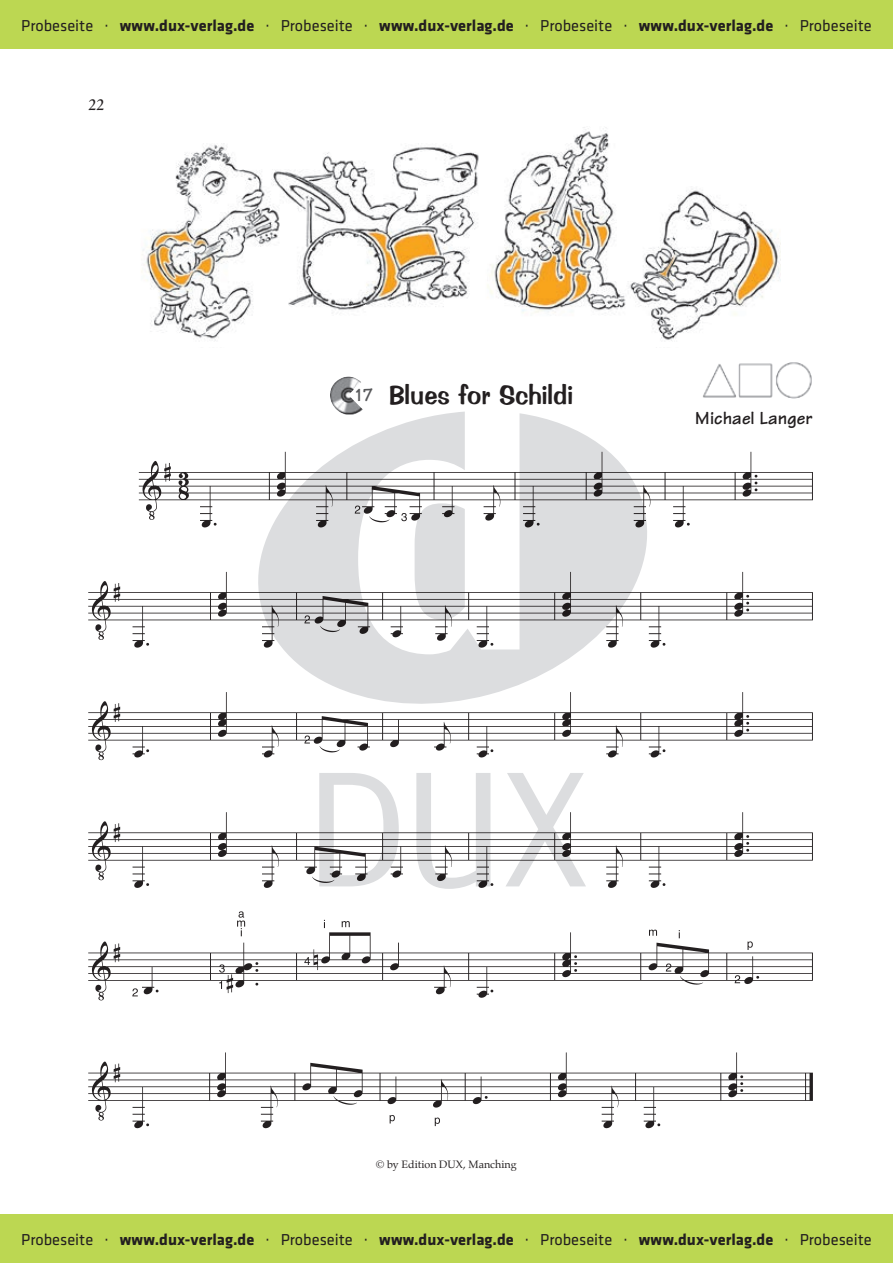
<style>
.page{position:relative;width:893px;height:1263px;background:#fff}
.page>*{position:absolute;margin:0;border:0;box-sizing:border-box;transform-origin:0 0}
.t1{font:26.85px "Impress BT";color:#231f20}
.t2{font:700 18.75px "Tekton";color:#231f20}
.t3{font:700 16.35px "Klavika";color:#231f20}
.t4{font:16.05px "Stempel Garamond";color:#231f20}
.t5{font:10.8px "Palatino";color:#231f20}
.t6{font:10.8px "Stempel Garamond";color:#231f20}
.s1{font-weight:400}
.s2{font-family:"Tekton";font-weight:700;font-size:18.75px;color:#57585a}
</style>
<div class="page">
<svg style="left:356px;top:412px;width:243px;height:32px;fill:#e2e3e4"></svg>
<div style="left:0;top:0;width:893px;height:49px;background:#bcd752"></div>
<div style="left:0;top:1214px;width:893px;height:49px;background:#bcd752"></div>
<img style="left:88px;top:444px;width:725px;height:685px">
<img style="left:703px;top:362px;width:109px;height:37px">
<img style="left:330px;top:377px;width:18px;height:38px">
<svg style="left:348px;top:376px;width:54px;height:46px"></svg>
<img style="left:141px;top:127px;width:640px;height:214px">
<p class="t3" style="left:21px;top:16px;width:852px"><span class="s1">Probeseite ·</span> www.dux-verlag.de <span class="s1">· Probeseite ·</span> www.dux-verlag.de <span class="s1">· Probeseite ·</span> www.dux-verlag.de <span class="s1">· Probeseite</span></p>
<p class="t4" style="left:89px;top:95px;width:18px">22</p>
<h1 class="t1" style="left:356px;top:379px;width:219px"><span class="s2">17</span> Blues for Schildi</h1>
<p class="t2" style="left:695px;top:406px;width:119px">Michael Langer</p>
<p class="t6" style="left:428px;top:1154px;width:45px">D. 20 038</p>
<p class="t5" style="left:376px;top:1155px;width:142px">© by Edition DUX, Manching</p>
<p class="t3" style="left:21px;top:1230px;width:852px"><span class="s1">Probeseite ·</span> www.dux-verlag.de <span class="s1">· Probeseite ·</span> www.dux-verlag.de <span class="s1">· Probeseite ·</span> www.dux-verlag.de <span class="s1">· Probeseite</span></p>
</div>
